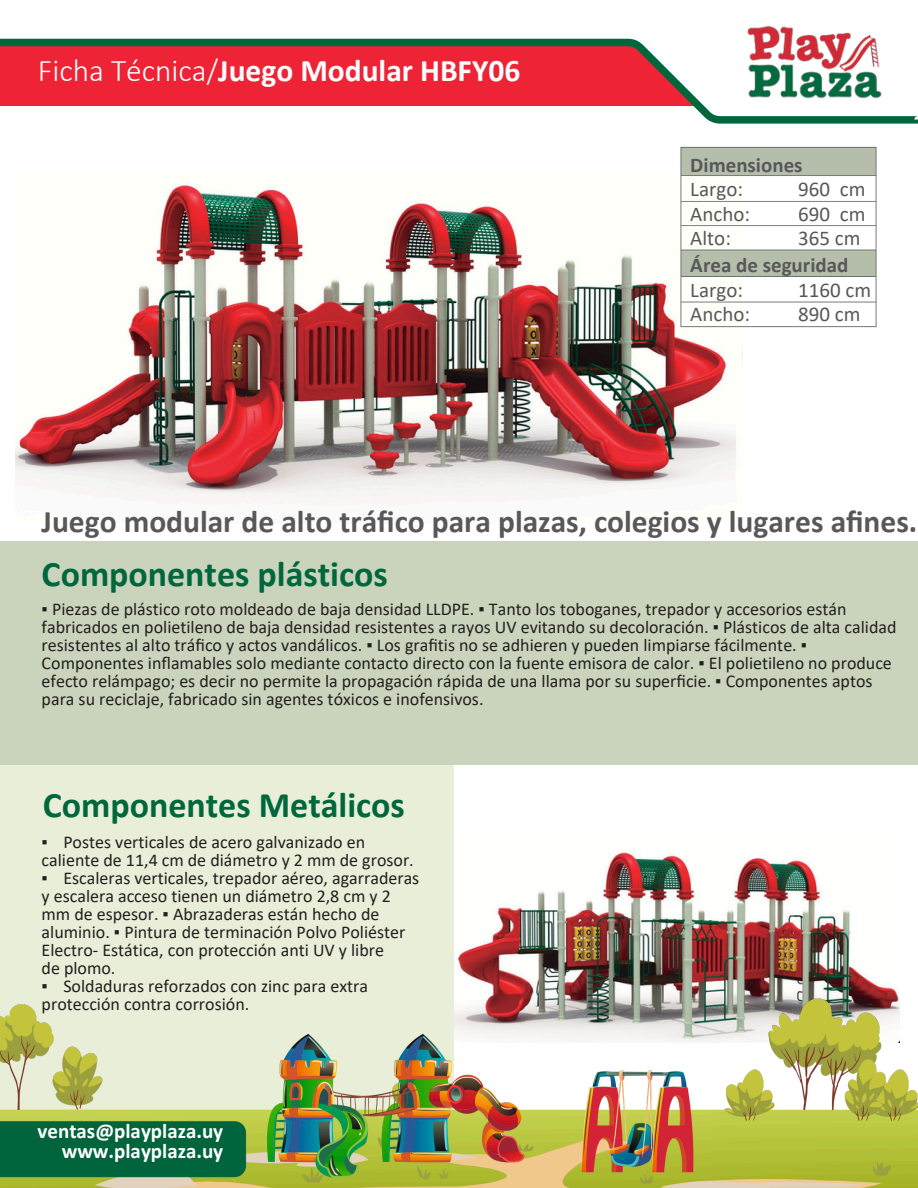
<style>
.page{position:relative;width:918px;height:1188px;background:#fff}
.page>*{position:absolute;margin:0;border:0;box-sizing:border-box;transform-origin:0 0}
.t1{font:700 36px "Calibri";color:#00673d}
.t2{font:700 31.5px "Calibri";color:#58585a}
.t3{font:700 31.5px "Calibri";color:#fff}
.t4{font:21px/24.8px "Calibri";color:#58585a}
.t5{font:700 21px/20.2px "Calibri";color:#fff;text-align:right}
.t6{font:700 21px "Calibri";color:#58585a}
.t7{font:18px/18px "Calibri";color:#231f20}
.s1{font-weight:300}
</style>
<div class="page">
<img style="left:457px;top:852px;width:439px;height:139px">
<img style="left:16px;top:185px;width:720px;height:321px">
<svg style="left:0;top:38px;width:631px;height:1px"></svg>
<svg style="left:0;top:39px;width:918px;height:85px;fill:#ee2436"></svg>
<div style="left:0;top:728px;width:454px;height:402px;background:#e8eed7"></div>
<div style="left:0;top:541px;width:918px;height:223px;background:#cad4bc"></div>
<img style="left:731px;top:25px;width:167px;height:76px">
<img style="left:674px;top:146px;width:203px;height:189px">
<img style="left:0;top:991px;width:918px;height:197px">
<h5 class="t3" style="left:38px;top:57px;width:484px"><span class="s1">Ficha Técnica/</span>Juego Modular HBFY06</h5>
<p class="t6" style="left:690px;top:156px;width:114px">Dimensiones</p>
<p class="t4" style="left:690px;top:178px;width:61px">Largo:<br>Ancho:<br>Alto:</p>
<h1 class="t4" style="left:798px;top:178px;width:69px;text-align:justify">960 cm 690 cm 365 cm</h1>
<p class="t6" style="left:690px;top:257px;width:160px">Área de seguridad</p>
<p class="t4" style="left:690px;top:279px;width:61px">Largo:<br>Ancho:</p>
<p class="t4" style="left:798px;top:279px;width:74px">1160 cm<br>890 cm</p>
<p class="t2" style="left:42px;top:508px;width:877px">Juego modular de alto tráfico para plazas, colegios y lugares afines.</p>
<h5 class="t1" style="left:42px;top:559px;width:348px">Componentes plásticos</h5>
<h4 class="t7" style="left:42px;top:601px;width:856px">▪ Piezas de plástico roto moldeado de baja densidad LLDPE. ▪ Tanto los toboganes, trepador y accesorios están fabricados en polietileno de baja densidad resistentes a rayos UV evitando su decoloración. ▪ Plásticos de alta calidad resistentes al alto tráfico y actos vandálicos. ▪ Los grafitis no se adhieren y pueden limpiarse fácilmente. ▪ Componentes inflamables solo mediante contacto directo con la fuente emisora de calor. ▪ El polietileno no produce efecto relámpago; es decir no permite la propagación rápida de una llama por su superficie. ▪ Componentes aptos para su reciclaje, fabricado sin agentes tóxicos e inofensivos.</h4>
<h5 class="t1" style="left:43px;top:790px;width:364px">Componentes Metálicos</h5>
<p class="t7" style="left:42px;top:835px;width:8px">▪</p>
<p class="t7" style="left:63px;top:835px;width:303px">Postes verticales de acero galvanizado en</p>
<p class="t7" style="left:42px;top:853px;width:374px">caliente de 11,4 cm de diámetro y 2 mm de grosor.</p>
<p class="t7" style="left:42px;top:871px;width:8px">▪</p>
<p class="t7" style="left:63px;top:871px;width:357px">Escaleras verticales, trepador aéreo, agarraderas</p>
<p class="t7" style="left:42px;top:889px;width:365px">y escalera acceso tienen un diámetro 2,8 cm y 2 mm de espesor. ▪ Abrazaderas están hecho de aluminio. ▪ Pintura de terminación Polvo Poliéster Electro- Estática, con protección anti UV y libre de plomo.</p>
<p class="t7" style="left:42px;top:979px;width:8px">▪</p>
<p class="t7" style="left:63px;top:979px;width:306px">Soldaduras reforzados con zinc para extra</p>
<h4 class="t7" style="left:42px;top:997px;width:209px">protección contra corrosión.</h4>
<h2 class="t5" style="left:38px;top:1123px;width:187px">ventas@playplaza.uy www.playplaza.uy</h2>
</div>
